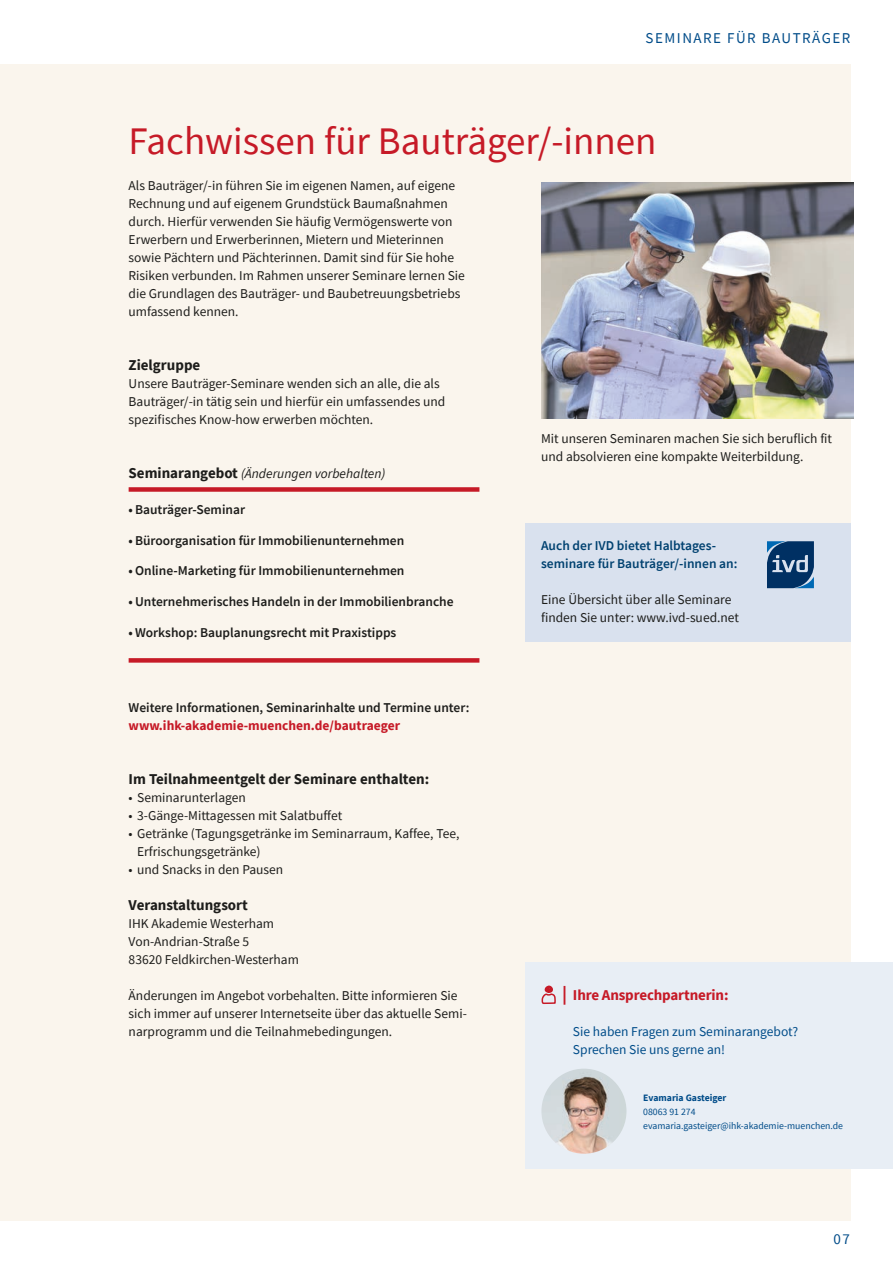
<style>
.page{position:relative;width:893px;height:1263px;background:#fff}
.page>*{position:absolute;margin:0;border:0;box-sizing:border-box;transform-origin:0 0}
.t1{font:39px "Source Sans Pro";color:#c61a27}
.t2{font:700 15px "Source Sans Pro";color:#1d1d1b}
.t3{font:700 15px "Source Sans Pro";letter-spacing:-.01em;color:#c61a27}
.t4{font:15px "Source Sans Pro";letter-spacing:.1em;color:#004c89}
.t5{font:13.5px/18px "Source Sans Pro";color:#1d1d1b}
.t6{font:600 13.5px "Source Sans Pro";color:#1d1d1b}
.t7{font:600 13.5px/18px "Source Sans Pro";color:#004170}
.t8{font:13.5px/18px "Source Sans Pro";color:#004c89}
.t9{font:700 13.5px "Source Sans Pro";color:#c61a27}
.t10{font:italic 13.5px "Source Sans Pro";color:#1d1d1b}
.t11{font:9.75px/13.8px "Source Sans Pro";color:#004c89}
.t12{font:700 9.75px "Source Sans Pro";color:#004c89}
.s1{font-weight:700;font-style:normal;font-size:15px}
.s2{font-size:18.75px}
</style>
<div class="page">
<div style="left:0;top:64px;width:850px;height:1156px;background:#faf5ed"></div>
<div style="left:129px;top:487px;width:350px;height:5px;background:#c61a27"></div>
<div style="left:129px;top:658px;width:350px;height:5px;background:#c61a27"></div>
<img style="left:541px;top:183px;width:313px;height:236px">
<div style="left:525px;top:523px;width:325px;height:119px;background:#d9e1ee"></div>
<svg style="left:767px;top:541px;width:47px;height:47px"></svg>
<div style="left:525px;top:962px;width:368px;height:207px;background:#e8eef5"></div>
<img style="left:541px;top:1069px;width:85px;height:85px;border-radius:43px">
<svg style="left:541px;top:985px;width:15px;height:19px"></svg>
<p class="t4" style="left:646px;top:28px;width:206px">SEMINARE FÜR BAUTRÄGER</p>
<h1 class="t1" style="left:129px;top:116px;width:529px">Fachwissen für Bauträger/-innen</h1>
<p class="t5" style="left:129px;top:176px;width:338px">Als Bauträger/-in führen Sie im eigenen Namen, auf eigene Rechnung und auf eigenem Grundstück Baumaßnahmen durch. Hierfür verwenden Sie häufig Vermögenswerte von Erwerbern und Erwerberinnen, Mietern und Mieterinnen sowie Pächtern und Pächterinnen. Damit sind für Sie hohe Risiken verbunden. Im Rahmen unserer Seminare lernen Sie die Grundlagen des Bauträger- und Baubetreuungsbetriebs umfassend kennen.</p>
<p class="t2" style="left:129px;top:355px;width:73px">Zielgruppe</p>
<p class="t5" style="left:129px;top:374px;width:318px">Unsere Bauträger-Seminare wenden sich an alle, die als<br>Bauträger/-in tätig sein und hierfür ein umfassendes und spezifisches Know-how erwerben möchten.</p>
<p class="t10" style="left:129px;top:465px;width:258px"><span class="s1">Seminarangebot</span> (Änderungen vorbehalten)</p>
<p class="t6" style="left:129px;top:500px;width:118px">• Bauträger-Seminar</p>
<p class="t6" style="left:129px;top:531px;width:277px">• Büroorganisation für Immobilienunternehmen</p>
<p class="t6" style="left:129px;top:562px;width:277px">• Online-Marketing für Immobilienunternehmen</p>
<p class="t6" style="left:129px;top:593px;width:326px">• Unternehmerisches Handeln in der Immobilienbranche</p>
<p class="t6" style="left:129px;top:623px;width:269px">• Workshop: Bauplanungsrecht mit Praxistipps</p>
<p class="t6" style="left:129px;top:698px;width:342px">Weitere Informationen, Seminarinhalte und Termine unter:</p>
<p class="t9" style="left:129px;top:716px;width:273px">www.ihk-akademie-muenchen.de/bautraeger</p>
<p class="t2" style="left:129px;top:769px;width:302px">Im Teilnahmeentgelt der Seminare enthalten:</p>
<p class="t5" style="left:129px;top:788px;width:119px">• Seminarunterlagen</p>
<p class="t5" style="left:129px;top:806px;width:215px">• 3-Gänge-Mittagessen mit Salatbuffet</p>
<p class="t5" style="left:137px;top:824px;width:324px;text-indent:-9px">• Getränke (Tagungsgetränke im Seminarraum, Kaffee, Tee,<br>Erfrischungsgetränke)</p>
<p class="t5" style="left:129px;top:860px;width:156px">• und Snacks in den Pausen</p>
<p class="t2" style="left:129px;top:895px;width:121px">Veranstaltungsort</p>
<p class="t5" style="left:129px;top:914px;width:172px">IHK Akademie Westerham<br>Von-Andrian-Straße 5<br>83620 Feldkirchen-Westerham</p>
<p class="t5" style="left:129px;top:986px;width:340px">Änderungen im Angebot vorbehalten. Bitte informieren Sie sich immer auf unserer Internetseite über das aktuelle Semi&shy;narprogramm und die Teilnahmebedingungen.</p>
<p class="t5" style="left:541px;top:430px;width:293px">Mit unseren Seminaren machen Sie sich beruflich fit und absolvieren eine kompakte Weiterbildung.</p>
<p class="t7" style="left:541px;top:536px;width:198px">Auch der IVD bietet Halbtages&shy;seminare für Bauträger/-innen an:</p>
<p class="t5" style="left:541px;top:590px;width:199px">Eine Übersicht über alle Seminare finden Sie unter: www.ivd-sued.net</p>
<p class="t3" style="left:562px;top:985px;width:168px"><span class="s2">|</span> Ihre Ansprechpartnerin:</p>
<p class="t8" style="left:573px;top:1022px;width:227px">Sie haben Fragen zum Seminarangebot?<br>Sprechen Sie uns gerne an!</p>
<p class="t12" style="left:643px;top:1091px;width:85px">Evamaria Gasteiger</p>
<p class="t11" style="left:643px;top:1104px;width:201px">08063 91 274 evamaria.gasteiger@ihk-akademie-muenchen.de</p>
<p class="t4" style="left:834px;top:1230px;width:18px">07</p>
</div>
